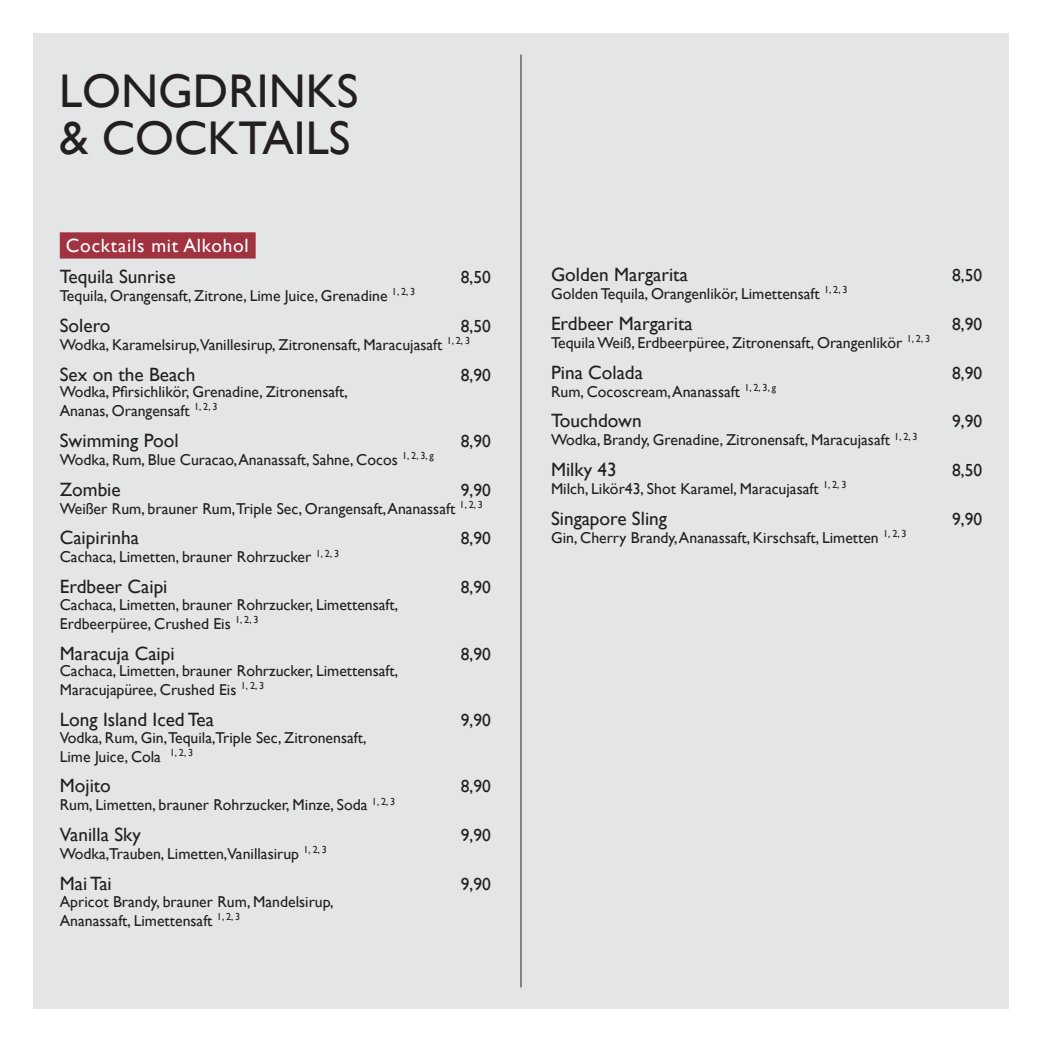
<style>
.page{position:relative;width:1042px;height:1042px;background:#fff}
.page>*{position:absolute;margin:0;border:0;box-sizing:border-box;transform-origin:0 0}
.Head{font:47.25px/47.2px "Gill Sans";color:#231f20}
.Gericht{font:19.25px "Gill Sans";color:#231f20}
.Einleitung{font:19.25px "Gill Sans";letter-spacing:.04em;color:#fff}
.Gericht-2{font:17.5px "Gill Sans";color:#231f20}
.Beschreibung{font:15.75px/18.9px "Gill Sans";color:#231f20}
</style>
<div class="page">
<div style="left:33px;top:33px;width:975px;height:975px;background:#e4e5e7"></div>
<hr style="left:521px;top:55px;width:1px;height:932px;background:#231f20">
<div style="left:60px;top:232px;width:196px;height:27px;background:#a13340"></div>
<p class="Head" style="left:59px;top:67px;width:301px">LONGDRINKS &amp; COCKTAILS</p>
<p class="Einleitung" style="left:66px;top:235px;width:184px">Cocktails mit Alkohol</p>
<p class="Gericht" style="left:60px;top:265px;width:117px">Tequila Sunrise</p>
<p class="Gericht-2" style="left:461px;top:267px;width:32px">8,50</p>
<p class="Beschreibung" style="left:60px;top:286px;width:357px">Tequila, Orangensaft, Zitrone, Lime Juice, Grenadine <sup>1,</sup> <sup>2,</sup> <sup>3</sup></p>
<p class="Gericht" style="left:60px;top:314px;width:52px">Solero</p>
<p class="Gericht-2" style="left:461px;top:316px;width:32px">8,50</p>
<p class="Beschreibung" style="left:60px;top:335px;width:412px">Wodka, Karamelsirup,Vanillesirup, Zitronensaft, Maracujasaft <sup>1,</sup> <sup>2,</sup> <sup>3</sup></p>
<p class="Gericht" style="left:60px;top:363px;width:137px">Sex on the Beach</p>
<p class="Gericht-2" style="left:461px;top:364px;width:32px">8,90</p>
<p class="Beschreibung" style="left:60px;top:382px;width:290px">Wodka, Pfirsichlikör, Grenadine, Zitronensaft,</p>
<p class="Beschreibung" style="left:60px;top:401px;width:159px">Ananas, Orangensaft <sup>1,</sup> <sup>2,</sup> <sup>3</sup></p>
<p class="Gericht" style="left:60px;top:429px;width:120px">Swimming Pool</p>
<p class="Gericht-2" style="left:461px;top:431px;width:32px">8,90</p>
<p class="Beschreibung" style="left:60px;top:450px;width:376px">Wodka, Rum, Blue Curacao, Ananassaft, Sahne, Cocos <sup>1,</sup> <sup>2,</sup> <sup>3,</sup> <sup>g</sup></p>
<p class="Gericht" style="left:60px;top:478px;width:62px">Zombie</p>
<p class="Gericht-2" style="left:461px;top:479px;width:32px">9,90</p>
<p class="Beschreibung" style="left:60px;top:499px;width:425px">Weißer Rum, brauner Rum,Triple Sec, Orangensaft, Ananassaft <sup>1,</sup> <sup>2,</sup> <sup>3</sup></p>
<p class="Gericht" style="left:60px;top:526px;width:81px">Caipirinha</p>
<p class="Gericht-2" style="left:461px;top:528px;width:32px">8,90</p>
<p class="Beschreibung" style="left:60px;top:547px;width:281px">Cachaca, Limetten, brauner Rohrzucker <sup>1,</sup> <sup>2,</sup> <sup>3</sup></p>
<p class="Gericht" style="left:60px;top:575px;width:109px">Erdbeer Caipi</p>
<p class="Gericht-2" style="left:461px;top:577px;width:32px">8,90</p>
<p class="Beschreibung" style="left:60px;top:595px;width:340px">Cachaca, Limetten, brauner Rohrzucker, Limettensaft,</p>
<p class="Beschreibung" style="left:60px;top:614px;width:200px">Erdbeerpüree, Crushed Eis <sup>1,</sup> <sup>2,</sup> <sup>3</sup></p>
<p class="Gericht" style="left:60px;top:642px;width:116px">Maracuja Caipi</p>
<p class="Gericht-2" style="left:461px;top:643px;width:32px">8,90</p>
<p class="Beschreibung" style="left:60px;top:661px;width:340px">Cachaca, Limetten, brauner Rohrzucker, Limettensaft,</p>
<p class="Beschreibung" style="left:60px;top:680px;width:206px">Maracujapüree, Crushed Eis <sup>1,</sup> <sup>2,</sup> <sup>3</sup></p>
<p class="Gericht" style="left:60px;top:708px;width:156px">Long Island Iced Tea</p>
<p class="Gericht-2" style="left:461px;top:710px;width:32px">9,90</p>
<p class="Beschreibung" style="left:60px;top:728px;width:308px">Vodka, Rum, Gin,Tequila,Triple Sec, Zitronensaft,<br>Lime Juice, Cola <sup>1,</sup> <sup>2,</sup> <sup>3</sup></p>
<p class="Gericht" style="left:60px;top:774px;width:53px">Mojito</p>
<p class="Gericht-2" style="left:461px;top:776px;width:32px">8,90</p>
<p class="Beschreibung" style="left:60px;top:795px;width:337px">Rum, Limetten, brauner Rohrzucker, Minze, Soda <sup>1,</sup> <sup>2,</sup> <sup>3</sup></p>
<p class="Gericht" style="left:60px;top:823px;width:83px">Vanilla Sky</p>
<p class="Gericht-2" style="left:461px;top:825px;width:32px">9,90</p>
<p class="Beschreibung" style="left:60px;top:844px;width:269px">Wodka,Trauben, Limetten,Vanillasirup <sup>1,</sup> <sup>2,</sup> <sup>3</sup></p>
<p class="Gericht" style="left:60px;top:872px;width:54px">Mai Tai</p>
<p class="Gericht-2" style="left:461px;top:873px;width:32px">9,90</p>
<p class="Beschreibung" style="left:60px;top:892px;width:275px">Apricot Brandy, brauner Rum, Mandelsirup,<br>Ananassaft, Limettensaft <sup>1,</sup> <sup>2,</sup> <sup>3</sup></p>
<p class="Gericht" style="left:551px;top:263px;width:138px">Golden Margarita</p>
<p class="Gericht-2" style="left:952px;top:265px;width:32px">8,50</p>
<p class="Beschreibung" style="left:551px;top:284px;width:298px">Golden Tequila, Orangenlikör, Limettensaft <sup>1,</sup> <sup>2,</sup> <sup>3</sup></p>
<p class="Gericht" style="left:551px;top:312px;width:143px">Erdbeer Margarita</p>
<p class="Gericht-2" style="left:952px;top:314px;width:32px">8,90</p>
<p class="Beschreibung" style="left:551px;top:333px;width:381px">Tequila Weiß, Erdbeerpüree, Zitronensaft, Orangenlikör <sup>1,</sup> <sup>2,</sup> <sup>3</sup></p>
<p class="Gericht" style="left:551px;top:361px;width:93px">Pina Colada</p>
<p class="Gericht-2" style="left:952px;top:362px;width:32px">8,90</p>
<p class="Beschreibung" style="left:551px;top:382px;width:227px">Rum, Cocoscream, Ananassaft <sup>1,</sup> <sup>2,</sup> <sup>3,</sup> <sup>g</sup></p>
<p class="Gericht" style="left:551px;top:409px;width:92px">Touchdown</p>
<p class="Gericht-2" style="left:952px;top:411px;width:32px">9,90</p>
<p class="Beschreibung" style="left:551px;top:430px;width:368px">Wodka, Brandy, Grenadine, Zitronensaft, Maracujasaft <sup>1,</sup> <sup>2,</sup> <sup>3</sup></p>
<p class="Gericht" style="left:551px;top:458px;width:67px">Milky 43</p>
<p class="Gericht-2" style="left:952px;top:460px;width:32px">8,50</p>
<p class="Beschreibung" style="left:551px;top:479px;width:297px">Milch, Likör43, Shot Karamel, Maracujasaft <sup>1,</sup> <sup>2,</sup> <sup>3</sup></p>
<p class="Gericht" style="left:551px;top:507px;width:118px">Singapore Sling</p>
<p class="Gericht-2" style="left:952px;top:509px;width:32px">9,90</p>
<p class="Beschreibung" style="left:551px;top:528px;width:357px">Gin, Cherry Brandy, Ananassaft, Kirschsaft, Limetten <sup>1,</sup> <sup>2,</sup> <sup>3</sup></p>
</div>
